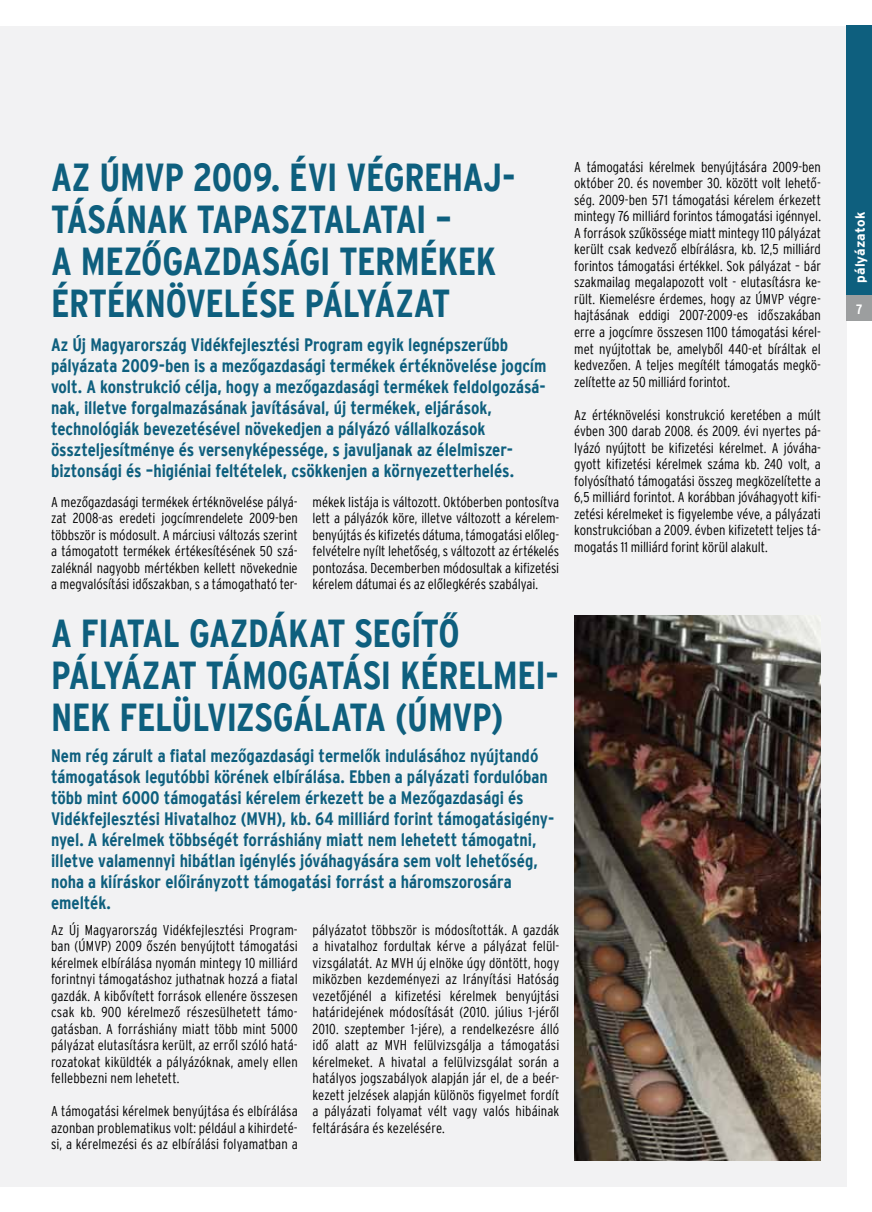
<style>
.page{position:relative;width:872px;height:1212px;background:#fff}
.page>*{position:absolute;margin:0;border:0;box-sizing:border-box;transform-origin:0 0}
.t1{font:39px/42px "Interstate Bold Condensed HU";letter-spacing:-.005em;color:#0e5f7e}
.t2{font:18px/21px "Interstate Bold Condensed HU";letter-spacing:-.005em;color:#0e5f7e}
.t3{font:14.25px/16.5px "Interstate Light Condensed HU";color:#000;text-align:justify}
.t4{font:13.5px "Interstate Bold HU";letter-spacing:.005em;color:#fff}
.t5{font:13.5px "Interstate Bold Condensed HU";color:#fff}
</style>
<div class="page">
<div style="left:0;top:26px;width:846px;height:1160px;background:#f2f2f3"></div>
<div style="left:846px;top:26px;width:26px;height:270px;background:#0e5f7e"></div>
<div style="left:846px;top:296px;width:26px;height:25px;background:#9c9e9f"></div>
<img style="left:574px;top:615px;width:247px;height:546px">
<h1 class="t1" style="left:51px;top:156px;width:393px">Az ÚMVP 2009. évi végrehaj</h1>
<h1 class="t1" style="left:502px;top:156px;width:15px">-</h1>
<h1 class="t1" style="left:51px;top:198px;width:218px">tásának tapasztalatai</h1>
<h1 class="t1" style="left:435px;top:198px;width:18px">–</h1>
<h1 class="t1" style="left:51px;top:240px;width:365px">amezőgazdasági termékek értéknövelése</h1>
<h1 class="t1" style="left:305px;top:282px;width:110px">pályázat</h1>
<p class="t2" style="left:51px;top:334px;width:497px">Az Új Magyarország Vidékfejlesztési Program egyik legnépszerűbb pályázata 2009-ben is a mezőgazdasági termékek értéknövelése jogcím volt. A konstrukció célja, hogy a mezőgazdasági termékek feldolgozásá&shy;nak, illetve forgalmazásának javításával, új termékek, eljárások, technológiák bevezetésével növekedjen a pályázó vállalkozások összteljesítménye és versenyképessége, s javuljanak az élelmiszer&shy;biztonsági és –higiéniai feltételek, csökkenjen a környezetterhelés.</p>
<p class="t3" style="left:51px;top:493px;width:248px">A mezőgazdasági termékek értéknövelése pályá&shy;zat 2008-as eredeti jogcímrendelete 2009-ben többször is módosult. A márciusi változás szerint a támogatott termékek értékesítésének 50 szá&shy;zaléknál nagyobb mértékben kellett növekednie a megvalósítási időszakban, s a támogatható ter-</p>
<p class="t3" style="left:313px;top:493px;width:248px">mékek listája is változott. Októberben pontosítva lett a pályázók köre, illetve változott a kérelem&shy;benyújtás és kifizetés dátuma, támogatási előleg&shy;felvételre nyílt lehetőség, s változott az értékelés pontozása. Decemberben módosultak a kifizetési kérelem dátumai és az előlegkérés szabályai.</p>
<h1 class="t1" style="left:51px;top:612px;width:425px;text-indent:138px">gazdákat segítő pályázat támogatási kérelmei</h1>
<h1 class="t1" style="left:51px;top:612px;width:47px">A fiatal</h1>
<h1 class="t1" style="left:545px;top:654px;width:15px">-</h1>
<h1 class="t1" style="left:51px;top:696px;width:159px">nek felülvizsg</h1>
<h1 class="t1" style="left:293px;top:696px;width:39px">álata</h1>
<h1 class="t1" style="left:395px;top:696px;width:110px">(ÚMVP)</h1>
<p class="t2" style="left:51px;top:745px;width:504px">Nem rég zárult a fiatal mezőgazdasági termelők indulásához nyújtandó támogatások legutóbbi körének elbírálása. Ebben a pályázati fordulóban több mint 6000 támogatási kérelem érkezett be a Mezőgazdasági és Vidékfejlesztési Hivatalhoz (MVH), kb. 64 milliárd forint támogatásigén - nyel. A kérelmek többségét forráshiány miatt nem lehetett támogatni, illetve valamennyi hibátlan igénylés jóváhagyására sem volt lehetőség, noha a kiíráskor előirányzott támogatási forrást a háromszorosára emelték.</p>
<p class="t3" style="left:51px;top:921px;width:248px">Az Új Magyarország Vidékfejlesztési Program&shy;ban (ÚMVP) 2009 őszén benyújtott támogatási kérelmek elbírálása nyomán mintegy 10 milliárd forintnyi támogatáshoz juthatnak hozzá a fiatal gazdák. A kibővített források ellenére összesen csak kb. 900 kérelmező részesülhetett támo&shy;gatásban. A forráshiány miatt több mint 5000 pályázat elutasításra került, az erről szóló hatá&shy;rozatokat kiküldték a pályázóknak, amely ellen fellebbezni nem lehetett.</p>
<p class="t3" style="left:51px;top:1103px;width:248px">A támogatási kérelmek benyújtása és elbírálása azonban problematikus volt: például a kihirdeté&shy;si, a kérelmezési és az elbírálási folyamatban a</p>
<p class="t3" style="left:313px;top:921px;width:248px">pályázatot többször is módosították. A gazdák a hivatalhoz fordultak kérve a pályázat felül&shy;vizsgálatát. Az MVH új elnöke úgy döntött, hogy miközben kezdeményezi az Irányítási Hatóság vezetőjénél a kifizetési kérelmek benyújtási határidejének módosítását (2010. július 1-jéről 2010. szeptember 1-jére), a rendelkezésre álló idő alatt az MVH felülvizsgálja a támogatási kérelmeket. A hivatal a felülvizsgálat során a hatályos jogszabályok alapján jár el, de a beér&shy;kezett jelzések alapján különös figyelmet fordít a pályázati folyamat vélt vagy valós hibáinak feltárására és kezelésére.</p>
<p class="t3" style="left:574px;top:159px;width:248px">A támogatási kérelmek benyújtására 2009-ben október 20. és november 30. között volt lehető&shy;ség. 2009-ben 571 támogatási kérelem érkezett mintegy 76 milliárd forintos támogatási igénnyel.<br>A források szűkössége miatt mintegy 110 pályázat került csak kedvező elbírálásra, kb. 12,5 milliárd forintos támogatási értékkel. Sok pályázat – bár szakmailag megalapozott volt - elutasításra ke&shy;rült. Kiemelésre érdemes, hogy az ÚMVP végre&shy;hajtásának eddigi 2007-2009-es időszakában erre a jogcímre összesen 1100 támogatási kérel&shy;met nyújtottak be, amelyből 440-et bíráltak el kedvezően. A teljes megítélt támogatás megkö&shy;zelítette az 50 milliárd forintot.</p>
<p class="t3" style="left:574px;top:406px;width:248px">Az értéknövelési konstrukció keretében a múlt évben 300 darab 2008. és 2009. évi nyertes pá&shy;lyázó nyújtott be kifizetési kérelmet. A jóváha&shy;gyott kifizetési kérelmek száma kb. 240 volt, a folyósítható támogatási összeg megközelítette a 6,5 milliárd forintot. A korábban jóváhagyott kifi&shy;zetési kérelmeket is figyelembe véve, a pályázati konstrukcióban a 2009. évben kifizetett teljes tá&shy;mogatás 11 milliárd forint körül alakult.</p>
<p class="t4" style="left:852px;top:283px;width:72px;rotate:-90deg">pályázatok</p>
<p class="t5" style="left:856px;top:301px;width:8px">7</p>
</div>
